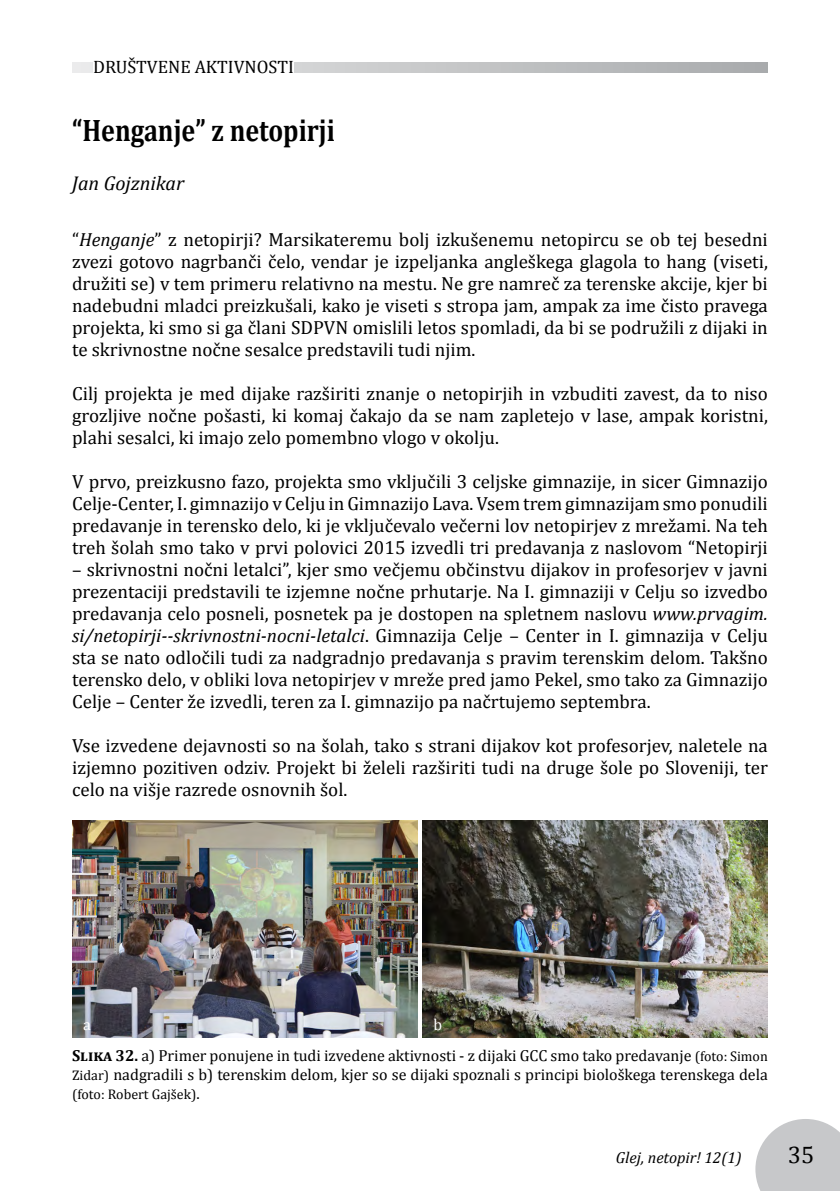
<style>
.page{position:relative;width:840px;height:1191px;background:#fff}
.page>*{position:absolute;margin:0;border:0;box-sizing:border-box;transform-origin:0 0}
.t1{font:700 31.2px "Cambria";color:#000;scale:.83 1}
.t2{font:24px "Cambria";color:#000}
.t3{font:italic 20px "Cambria";color:#000}
.t4{font:19px/22px "Cambria";color:#000;text-align:justify}
.t5{font:18px "Cambria";color:#000}
.t6{font:16px/19.2px "Cambria";color:#000}
.t7{font:italic 16px "Cambria";color:#000}
.t8{font:16px "Cambria";color:#fff}
.t9{font:14px "Cambria";color:#000}
.s1{font-style:italic}
.s2{font-weight:700}
.s3{font-size:14px}
.s4{font-size:16px}
</style>
<div class="page">
<svg style="left:755px;top:1119px;width:84px;height:72px;background:#cdced0"></svg>
<svg style="left:72px;top:62px;width:695px;height:10px;background:#c0c1c3"></svg>
<div style="left:93px;top:59px;width:201px;height:14px;background:#fff"></div>
<img style="left:72px;top:820px;width:345px;height:217px">
<img style="left:422px;top:820px;width:345px;height:217px">
<p class="t5" style="left:93px;top:56px;width:202px">DRUŠTVENE AKTIVNOSTI</p>
<h1 class="t1" style="left:72px;top:109px;width:318px">“Henganje” z netopirji</h1>
<p class="t3" style="left:72px;top:169px;width:114px">Jan Gojznikar</p>
<p class="t4" style="left:72px;top:228px;width:697px">“<span class="s1">Henganje</span>” z netopirji? Marsikateremu bolj izkušenemu netopircu se ob tej besedni zvezi gotovo nagrbanči čelo, vendar je izpeljanka angleškega glagola to hang (viseti, družiti se) v tem primeru relativno na mestu. Ne gre namreč za terenske akcije, kjer bi nadebudni mladci preizkušali, kako je viseti s stropa jam, ampak za ime čisto pravega projekta, ki smo si ga člani SDPVN omislili letos spomladi, da bi se podružili z dijaki in te skrivnostne nočne sesalce predstavili tudi njim.</p>
<p class="t4" style="left:72px;top:382px;width:697px">Cilj projekta je med dijake razširiti znanje o netopirjih in vzbuditi zavest, da to niso grozljive nočne pošasti, ki komaj čakajo da se nam zapletejo v lase, ampak koristni, plahi sesalci, ki imajo zelo pomembno vlogo v okolju.</p>
<p class="t4" style="left:72px;top:470px;width:697px">V prvo, preizkusno fazo, projekta smo vključili 3 celjske gimnazije, in sicer Gimnazijo Celje-Center, I. gimnazijo v Celju in Gimnazijo Lava. Vsem trem gimnazijam smo ponudili predavanje in terensko delo, ki je vključevalo večerni lov netopirjev z mrežami. Na teh treh šolah smo tako v prvi polovici 2015 izvedli tri predavanja z naslovom “Netopirji</p>
<p class="t4" style="left:72px;top:558px;width:697px">– skrivnostni nočni letalci”, kjer smo večjemu občinstvu dijakov in profesorjev v javni prezentaciji predstavili te izjemne nočne prhutarje. Na I. gimnaziji v Celju so izvedbo predavanja celo posneli, posnetek pa je dostopen na spletnem naslovu <span class="s1">www.prvagim. si/netopirji--skrivnostni-nocni-letalci</span>. Gimnazija Celje – Center in I. gimnazija v Celju sta se nato odločili tudi za nadgradnjo predavanja s pravim terenskim delom. Takšno terensko delo, v obliki lova netopirjev v mreže pred jamo Pekel, smo tako za Gimnazijo Celje – Center že izvedli, teren za I. gimnazijo pa načrtujemo septembra.</p>
<p class="t4" style="left:72px;top:734px;width:697px">Vse izvedene dejavnosti so na šolah, tako s strani dijakov kot profesorjev, naletele na izjemno pozitiven odziv. Projekt bi želeli razširiti tudi na druge šole po Sloveniji, ter celo na višje razrede osnovnih šol.</p>
<p class="t8" style="left:83px;top:1014px;width:9px">a</p>
<p class="t8" style="left:433px;top:1014px;width:10px">b</p>
<p class="t6" style="left:72px;top:1045px;width:697px"><span class="s2">Slika 32.</span> a) Primer ponujene in tudi izvedene aktivnosti - z dijaki GCC smo tako predavanje <span class="s3">(foto: Simon<br>Zidar)</span> nadgradili s b) terenskim delom, kjer so se dijaki spoznali s principi biološkega terenskega dela</p>
<p class="t9" style="left:72px;top:1086px;width:129px">(foto: Robert Gajšek)<span class="s4">.</span></p>
<p class="t7" style="left:615px;top:1146px;width:127px">Glej, netopir! 12(1)</p>
<p class="t2" style="left:787px;top:1140px;width:28px">35</p>
</div>
